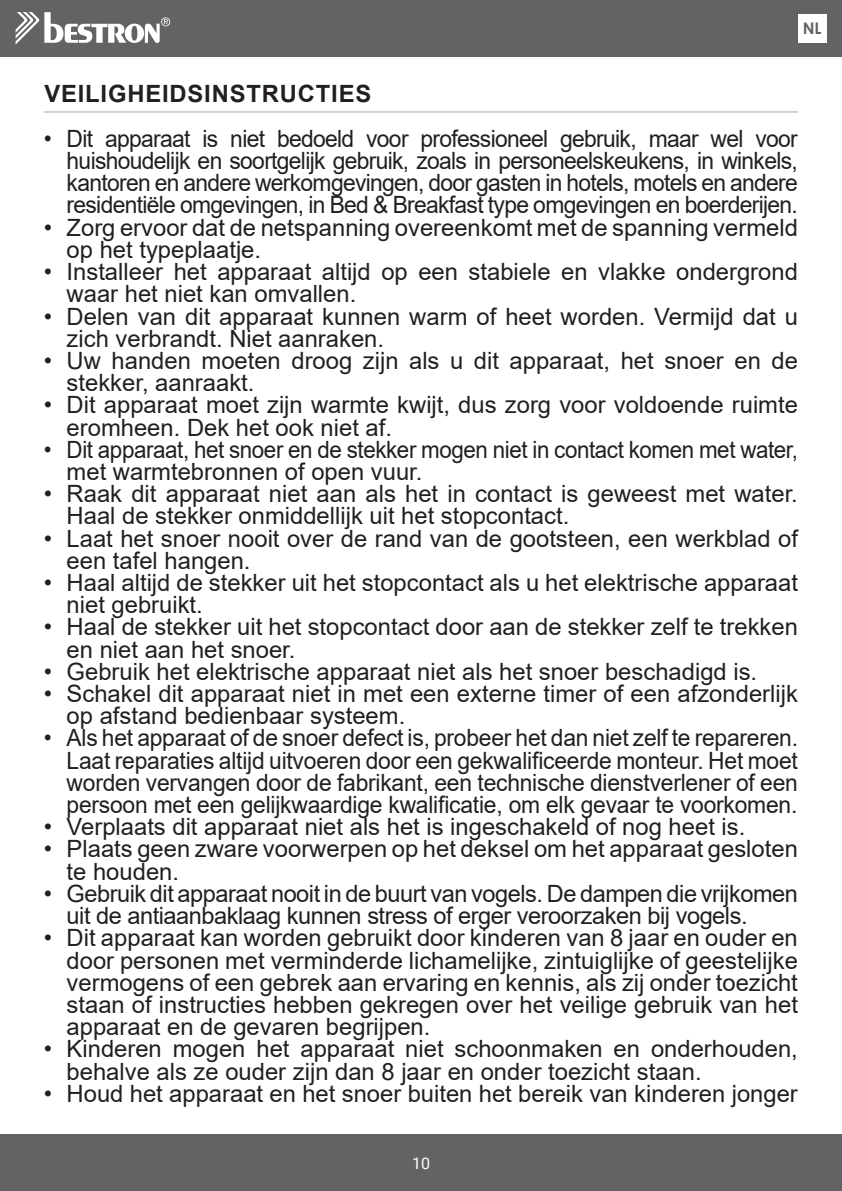
<style>
.page{position:relative;width:842px;height:1191px;background:#fff}
.page>*{position:absolute;margin:0;border:0;box-sizing:border-box;transform-origin:0 0}
.t1{font:23.8px/22.2px "Arial";color:#231f20}
.t2{font:23.8px/22.2px "Arial";color:#231f20;text-align:justify;scale:.96 1}
.t3{font:23.8px/22.2px "Arial";letter-spacing:-.02em;color:#231f20}
.t4{font:23.8px/22.2px "Arial";letter-spacing:-.02em;color:#231f20;scale:.94 1}
.t5{font:700 23.8px "Arial";letter-spacing:.035em;color:#231f20}
.t6{font:16px "Roboto";color:#fff}
.t7{font:700 16px "Century Gothic";color:#636366}
</style>
<div class="page">
<div style="left:0;top:0;width:842px;height:57px;background:#636366"></div>
<div style="left:0;top:1134px;width:842px;height:57px;background:#636366"></div>
<svg style="left:16px;top:12px;width:154px;height:32px"></svg>
<div style="left:798px;top:14px;width:28px;height:29px;background:#fff"></div>
<hr style="left:44px;top:111px;width:754px;height:2px;background:#d1d2d4">
<p class="t7" style="left:803px;top:16px;width:20px">NL</p>
<p class="t5" style="left:44px;top:77px;width:328px">VEILIGHEIDSINSTRUCTIES</p>
<p class="t2" style="left:67px;top:127px;width:763px;text-indent:-23px">• Dit apparaat is niet bedoeld voor professioneel gebruik, maar wel voor huishoudelijk en soortgelijk gebruik, zoals in personeelskeukens, in winkels, kantoren en andere werkomgevingen, door gasten in hotels, motels en andere residentiële omgevingen, in Bed &amp; Breakfast type omgevingen en boerderijen.</p>
<p class="t1" style="left:67px;top:216px;width:733px;text-indent:-23px">• Zorg ervoor dat de netspanning overeenkomt met de spanning vermeld op het typeplaatje.</p>
<p class="t1" style="left:67px;top:260px;width:733px;text-indent:-23px">• Installeer het apparaat altijd op een stabiele en vlakke ondergrond waar het niet kan omvallen.</p>
<p class="t1" style="left:67px;top:305px;width:733px;text-indent:-23px">• Delen van dit apparaat kunnen warm of heet worden. Vermijd dat u zich verbrandt. Niet aanraken.</p>
<p class="t1" style="left:67px;top:349px;width:733px;text-indent:-23px">• Uw handen moeten droog zijn als u dit apparaat, het snoer en de stekker, aanraakt.</p>
<p class="t1" style="left:67px;top:394px;width:733px;text-indent:-23px">• Dit apparaat moet zijn warmte kwijt, dus zorg voor voldoende ruimte eromheen. Dek het ook niet af.</p>
<p class="t4" style="left:67px;top:438px;width:779px;text-indent:-23px">• Dit apparaat, het snoer en de stekker mogen niet in contact komen met water, met warmtebronnen of open vuur.</p>
<p class="t1" style="left:67px;top:482px;width:733px;text-indent:-23px">• Raak dit apparaat niet aan als het in contact is geweest met water.<br>Haal de stekker onmiddellijk uit het stopcontact.</p>
<p class="t1" style="left:67px;top:527px;width:733px;text-indent:-23px">• Laat het snoer nooit over de rand van de gootsteen, een werkblad of een tafel hangen.</p>
<p class="t1" style="left:67px;top:571px;width:733px;text-indent:-23px">• Haal altijd de stekker uit het stopcontact als u het elektrische apparaat niet gebruikt.</p>
<p class="t1" style="left:67px;top:616px;width:733px;text-indent:-23px">• Haal de stekker uit het stopcontact door aan de stekker zelf te trekken en niet aan het snoer.</p>
<p class="t1" style="left:44px;top:660px;width:715px">• Gebruik het elektrische apparaat niet als het snoer beschadigd is.</p>
<p class="t1" style="left:67px;top:682px;width:733px;text-indent:-23px">• Schakel dit apparaat niet in met een externe timer of een afzonderlijk op afstand bedienbaar systeem.</p>
<p class="t2" style="left:67px;top:727px;width:763px;text-indent:-23px">• Als het apparaat of de snoer defect is, probeer het dan niet zelf te repareren.<br>Laat reparaties altijd uitvoeren door een gekwalificeerde monteur. Het moet worden vervangen door de fabrikant, een technische dienstverlener of een persoon met een gelijkwaardige kwalificatie, om elk gevaar te voorkomen.</p>
<p class="t1" style="left:44px;top:815px;width:703px">• Verplaats dit apparaat niet als het is ingeschakeld of nog heet is.</p>
<p class="t1" style="left:67px;top:838px;width:733px;text-indent:-23px">• Plaats geen zware voorwerpen op het deksel om het apparaat gesloten te houden.</p>
<p class="t3" style="left:67px;top:882px;width:733px;text-indent:-23px">• Gebruik dit apparaat nooit in de buurt van vogels. De dampen die vrijkomen uit de antiaanbaklaag kunnen stress of erger veroorzaken bij vogels.</p>
<p class="t1" style="left:67px;top:926px;width:733px;text-align:justify;text-indent:-23px">• Dit apparaat kan worden gebruikt door kinderen van 8 jaar en ouder en door personen met verminderde lichamelijke, zintuiglijke of geestelijke vermogens of een gebrek aan ervaring en kennis, als zij onder toezicht staan of instructies hebben gekregen over het veilige gebruik van het apparaat en de gevaren begrijpen.</p>
<p class="t1" style="left:67px;top:1037px;width:733px;text-indent:-23px">• Kinderen mogen het apparaat niet schoonmaken en onderhouden, behalve als ze ouder zijn dan 8 jaar en onder toezicht staan.</p>
<p class="t1" style="left:44px;top:1082px;width:755px">• Houd het apparaat en het snoer buiten het bereik van kinderen jonger</p>
<p class="t6" style="left:412px;top:1151px;width:19px">10</p>
</div>
